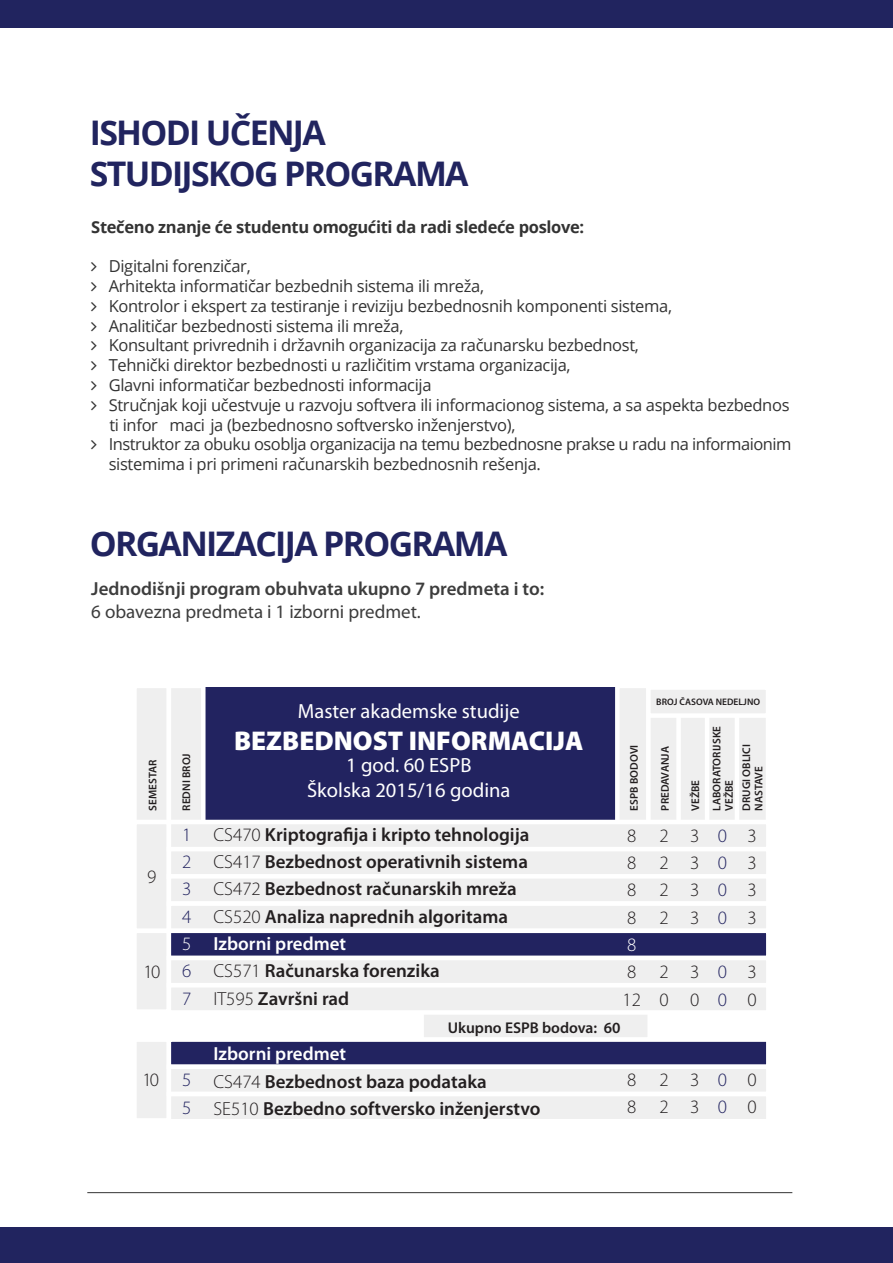
<style>
.page{position:relative;width:893px;height:1263px;background:#fff}
.page>*{position:absolute;margin:0;border:0;box-sizing:border-box;transform-origin:0 0}
.t1{font:700 33.9px/40.7px "Open Sans";letter-spacing:-.05em;color:#21245f}
.t2{font:900 27.15px "Myriad Pro";color:#fff}
.t3{font:20.55px/24.6px "Myriad Pro";color:#fff;text-align:center}
.t4{font:600 18.9px/27.3px "Myriad Pro";color:#231f20}
.t5{font:600 18.9px "Myriad Pro";color:#3d3d3d}
.t6{font:300 18.9px/27.3px "Myriad Pro";color:#231f20}
.t7{font:18.9px "Myriad Pro";color:#3d3d3d}
.t8{font:300 18.9px/27.3px "Myriad Pro";color:#222360}
.t9{font:300 18.9px "Myriad Pro";color:#fff}
.t10{font:16.5px/19.8px "Open Sans";letter-spacing:-.02em;color:#333}
.t11{font:700 16.5px "Open Sans";letter-spacing:-.02em;color:#333}
.t12{font:600 15.6px "Myriad Pro";color:#231f20}
.t13{font:600 11.1px/21.3px "Myriad Pro";color:#231f20}
.t14{font:600 9.45px "Myriad Pro";color:#231f20}
.s1{font-weight:300}
.s2{color:#fff}
</style>
<div class="page">
<div style="left:204px;top:687px;width:413px;height:135px;background:#222360"></div>
<div style="left:615px;top:684px;width:36px;height:142px;background:#efefef;border:4px solid #fff"></div>
<div style="left:646px;top:684px;width:36px;height:142px;background:#efefef;border:4px solid #fff"></div>
<div style="left:676px;top:684px;width:36px;height:142px;background:#efefef;border:4px solid #fff"></div>
<div style="left:705px;top:684px;width:35px;height:142px;background:#efefef;border:4px solid #fff"></div>
<div style="left:735px;top:684px;width:35px;height:142px;background:#efefef;border:4px solid #fff"></div>
<div style="left:646px;top:685px;width:124px;height:33px;background:#efefef;border:4px solid #fff"></div>
<div style="left:419px;top:1009px;width:233px;height:33px;background:#efefef;border:4px solid #fff"></div>
<div style="left:132px;top:684px;width:39px;height:142px;background:#efefef;border:4px solid #fff"></div>
<div style="left:167px;top:684px;width:39px;height:142px;background:#efefef;border:4px solid #fff"></div>
<div style="left:132px;top:820px;width:39px;height:113px;background:#efefef;border:4px solid #fff"></div>
<div style="left:132px;top:928px;width:39px;height:86px;background:#efefef;border:4px solid #fff"></div>
<div style="left:167px;top:820px;width:604px;height:31px;background:#efefef;border:4px solid #fff"></div>
<div style="left:167px;top:847px;width:604px;height:32px;background:#efefef;border:4px solid #fff"></div>
<div style="left:167px;top:874px;width:604px;height:32px;background:#efefef;border:4px solid #fff"></div>
<div style="left:167px;top:901px;width:604px;height:32px;background:#efefef;border:4px solid #fff"></div>
<div style="left:167px;top:928px;width:604px;height:32px;background:#222360;border:4px solid #fff"></div>
<div style="left:167px;top:956px;width:604px;height:31px;background:#efefef;border:4px solid #fff"></div>
<div style="left:167px;top:983px;width:604px;height:32px;background:#efefef;border:4px solid #fff"></div>
<div style="left:132px;top:1037px;width:39px;height:86px;background:#efefef;border:4px solid #fff"></div>
<div style="left:167px;top:1037px;width:604px;height:32px;background:#222360;border:4px solid #fff"></div>
<div style="left:167px;top:1064px;width:604px;height:32px;background:#efefef;border:4px solid #fff"></div>
<div style="left:167px;top:1092px;width:604px;height:31px;background:#efefef;border:4px solid #fff"></div>
<hr style="left:87px;top:1192px;width:705px;height:1px;background:#333">
<div style="left:0;top:0;width:893px;height:28px;background:#21245f"></div>
<div style="left:0;top:1227px;width:893px;height:36px;background:#21245f"></div>
<h1 class="t1" style="left:90px;top:112px;width:380px">ISHODI UČENJA<br>STUDIJSKOG PROGRAMA</h1>
<p class="t11" style="left:91px;top:215px;width:494px">Stečeno znanje će studentu omogućiti da radi sledeće poslove:</p>
<p class="t10" style="left:109px;top:256px;width:684px">Digitalni forenzičar,<br>Arhitekta informatičar bezbednih sistema ili mreža,<br>Kontrolor i ekspert za testiranje i reviziju bezbednosnih komponenti sistema,<br>Analitičar bezbednosti sistema ili mreža,<br>Konsultant privrednih i državnih organizacija za računarsku bezbednost,<br>Tehnički direktor bezbednosti u različitim vrstama organizacija,<br>Glavni informatičar bezbednosti informacija<br>Stručnjak koji učestvuje u razvoju softvera ili informacionog sistema, a sa aspekta bezbednos ti infor maci ja (bezbednosno softversko inženjerstvo),<br>Instruktor za obuku osoblja organizacija na temu bezbednosne prakse u radu na informaionim</p>
<p class="t10" style="left:109px;top:453px;width:434px">sistemima i pri primeni računarskih bezbednosnih rešenja.</p>
<h1 class="t1" style="left:90px;top:523px;width:419px">ORGANIZACIJA PROGRAMA</h1>
<p class="t5" style="left:91px;top:578px;width:454px">Jednodišnji program obuhvata ukupno 7 predmeta i to:</p>
<p class="t7" style="left:91px;top:601px;width:331px">6 obavezna predmeta i 1 izborni predmet.</p>
<p class="t14" style="left:656px;top:697px;width:105px">BROJ ČASOVA NEDELJNO</p>
<p class="t13" style="left:740px;top:811px;width:68px;line-height:12.3px;rotate:-90deg">DRUGI OBLICI<br>NASTAVE</p>
<p class="t3" style="left:298px;top:699px;width:223px">Master akademske studije</p>
<p class="t3" style="left:307px;top:753px;width:205px">1 god. 60 ESPB<br>Školska 2015/16 godina</p>
<p class="t13" style="left:685px;top:811px;width:86px;rotate:-90deg">VEŽBE<br>LABORATORIJSKE</p>
<h2 class="t2" style="left:234px;top:725px;width:351px">BEZBEDNOST INFORMACIJA</h2>
<p class="t13" style="left:142px;top:811px;width:52px;rotate:-90deg">SEMESTAR</p>
<p class="t13" style="left:176px;top:811px;width:59px;rotate:-90deg">REDNI BROJ</p>
<p class="t13" style="left:624px;top:811px;width:67px;rotate:-90deg">ESPB BODOVI</p>
<p class="t13" style="left:654px;top:811px;width:66px;rotate:-90deg">PREDAVANJA</p>
<p class="t13" style="left:718px;top:811px;width:32px;rotate:-90deg">VEŽBE</p>
<p class="t6" style="left:147px;top:863px;width:11px">9</p>
<p class="t6" style="left:144px;top:958px;width:18px">10</p>
<p class="t8" style="left:182px;top:821px;width:11px;text-align:justify">1<br>2<br>3<br>4</p>
<p class="t9" style="left:182px;top:933px;width:11px">5</p>
<p class="t8" style="left:182px;top:958px;width:11px">6<br>7</p>
<p class="t6" style="left:143px;top:1066px;width:18px">10</p>
<p class="t8" style="left:182px;top:1066px;width:11px">5<br>5</p>
<p class="t4" style="left:213px;top:821px;width:318px"><span class="s1">CS470</span> Kriptografija i kripto tehnologija<br><span class="s1">CS417</span> Bezbednost operativnih sistema<br><span class="s1">CS472</span> Bezbednost računarskih mreža<br><span class="s1">CS520</span> Analiza naprednih algoritama<br><span class="s2">Izborni predmet<br></span><span class="s1">CS571</span> Računarska forenzika<br><span class="s1">IT595</span> Završni rad</p>
<p class="t6" style="left:627px;top:822px;width:11px;text-align:justify">8<br>8<br>8<br>8</p>
<p class="t9" style="left:627px;top:934px;width:11px">8</p>
<p class="t6" style="left:622px;top:959px;width:20px">8<br>12</p>
<p class="t12" style="left:448px;top:1019px;width:174px">Ukupno ESPB bodova: 60</p>
<p class="t6" style="left:659px;top:822px;width:11px;text-align:justify">2<br>2<br>2<br>2</p>
<p class="t6" style="left:659px;top:959px;width:11px">2<br>0</p>
<p class="t6" style="left:690px;top:822px;width:11px;text-align:justify">3<br>3<br>3<br>3</p>
<p class="t6" style="left:690px;top:959px;width:11px">3<br>0</p>
<p class="t8" style="left:718px;top:822px;width:11px;text-align:justify">0<br>0<br>0<br>0</p>
<p class="t8" style="left:718px;top:959px;width:11px">0<br>0</p>
<p class="t6" style="left:747px;top:822px;width:11px;text-align:justify">3<br>3<br>3<br>3</p>
<p class="t6" style="left:747px;top:959px;width:11px">3<br>0</p>
<p class="t4" style="left:213px;top:1041px;width:328px"><span class="s2">Izborni predmet<br></span><span class="s1">CS474</span> Bezbednost baza podataka<br><span class="s1">SE510</span> Bezbedno softversko inženjerstvo</p>
<p class="t6" style="left:627px;top:1066px;width:11px">8<br>8</p>
<p class="t6" style="left:659px;top:1066px;width:11px">2<br>2</p>
<p class="t6" style="left:690px;top:1066px;width:11px">3<br>3</p>
<p class="t8" style="left:718px;top:1066px;width:11px">0<br>0</p>
<p class="t6" style="left:747px;top:1066px;width:11px">0<br>0</p>
</div>
